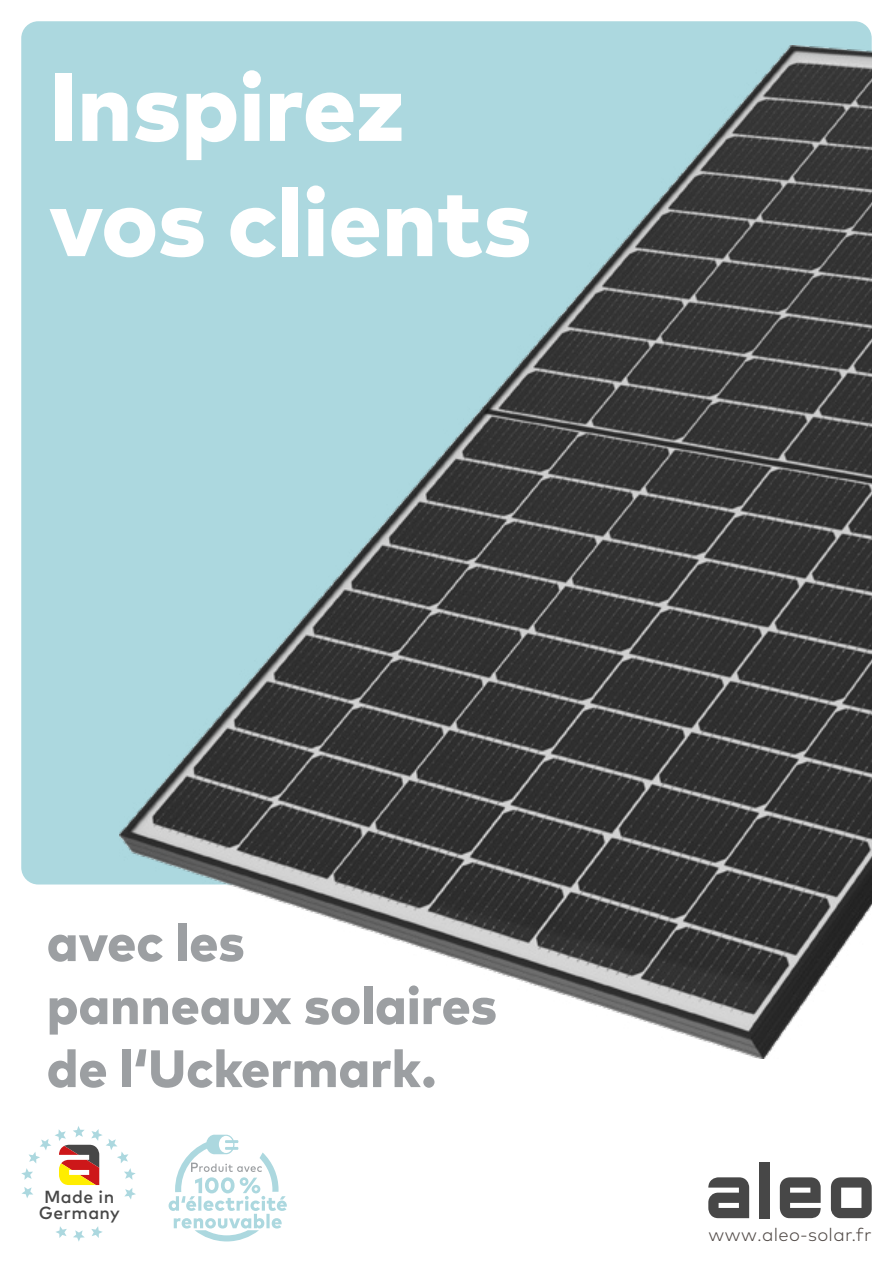
<style>
.page{position:relative;width:893px;height:1263px;background:#fff}
.page>*{position:absolute;margin:0;border:0;box-sizing:border-box;transform-origin:0 0}
.t1{font:800 96px/115.2px "Mark Pro";color:#fff}
.t2{font:800 52.5px/63px "Mark Pro";color:#9c9fa2}
.t3{font:300 18.3px "Mark Pro";letter-spacing:.02em;color:#524b48}
.t4{font:500 17.55px/15.8px "Mark Pro";letter-spacing:.02em;color:#474747}
</style>
<div class="page">
<svg style="left:708px;top:1177px;width:41px;height:41px"></svg>
<div style="left:759px;top:1162px;width:11px;height:56px;background:#474747"></div>
<svg style="left:780px;top:1177px;width:41px;height:41px"></svg>
<svg style="left:831px;top:1177px;width:41px;height:41px"></svg>
<div style="left:21px;top:21px;width:851px;height:863px;background:#acd8df;border-radius:17px"></div>
<svg style="left:91px;top:1226px;width:12px;height:12px"></svg>
<svg style="left:73px;top:1230px;width:12px;height:11px"></svg>
<svg style="left:56px;top:1226px;width:11px;height:12px"></svg>
<svg style="left:21px;top:1126px;width:115px;height:73px"></svg>
<img style="left:120px;top:46px;width:752px;height:1013px">
<svg style="left:169px;top:1135px;width:118px;height:106px"></svg>
<h1 class="t1" style="left:49px;top:41px;width:484px">Inspirez vos clients</h1>
<p class="t2" style="left:47px;top:906px;width:452px">avec les panneaux solaires de l‘Uckermark.</p>
<p class="t4" style="left:39px;top:1188px;width:83px">Made in<br>Germany</p>
<p class="t3" style="left:708px;top:1221px;width:165px">www.aleo-solar.fr</p>
</div>
